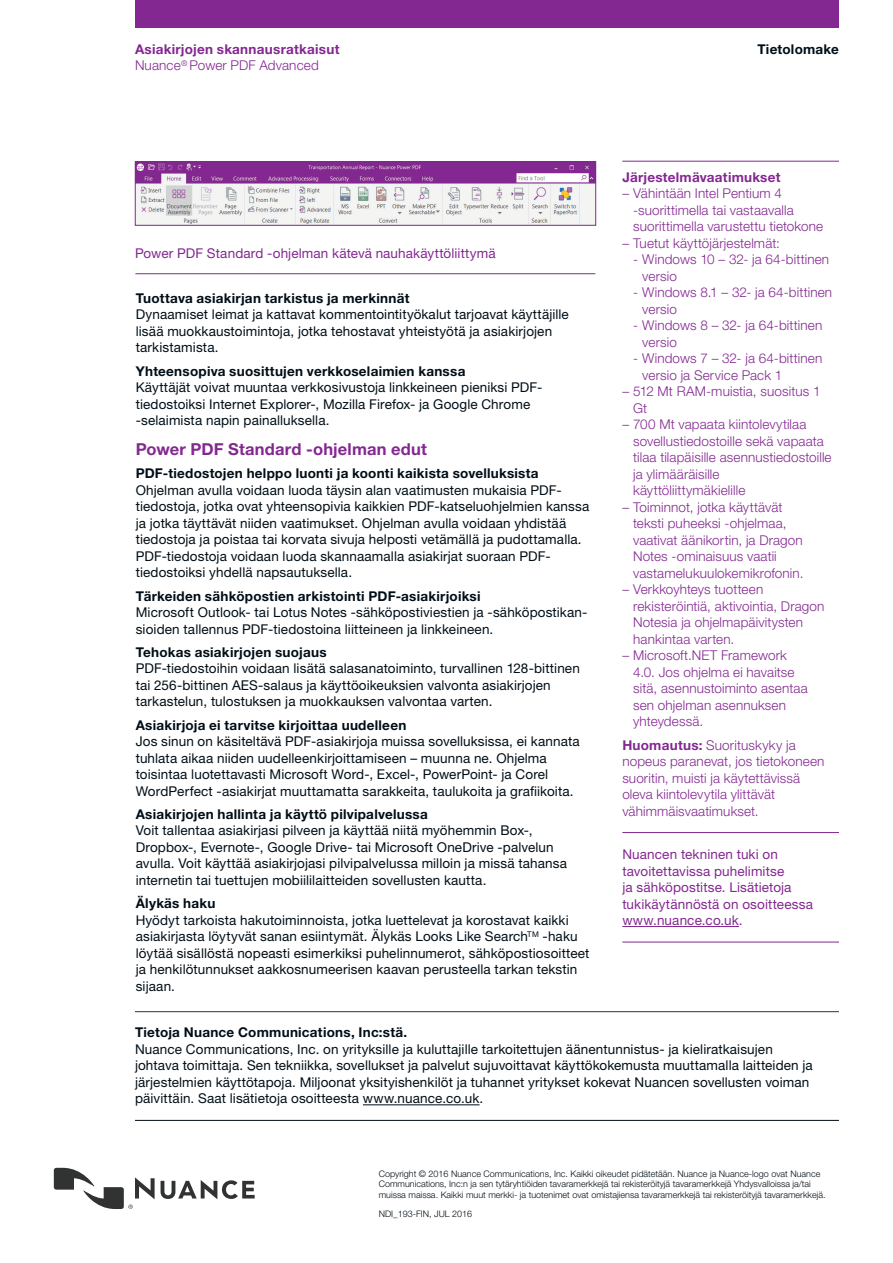
<style>
.page{position:relative;width:893px;height:1263px;background:#fff}
.page>*{position:absolute;margin:0;border:0;box-sizing:border-box;transform-origin:0 0}
.t1{font:700 16.5px "Helvetica Neue LT Pro";letter-spacing:.01em;color:#832890}
.t2{font:13.5px/16.5px "Helvetica Neue LT Pro";letter-spacing:.01em;color:#000e17}
.t3{font:300 13.5px/16.5px "Helvetica Neue LT Pro";letter-spacing:.01em;color:#832890}
.t4{font:700 13.5px "Helvetica Neue LT Pro";letter-spacing:.02em;color:#000e17}
.t5{font:13.5px/16.5px "Helvetica Neue LT Pro";letter-spacing:.01em;color:#832890}
.t6{font:700 13.5px/16.5px "Helvetica Neue LT Pro";letter-spacing:.02em;color:#832890}
.t7{font:300 9px/10.5px "Helvetica Neue LT Pro";color:#000e17}
.s1{font-weight:300}
.s2{font-weight:700}
</style>
<div class="page">
<img style="left:137px;top:164px;width:457px;height:60px">
<div style="left:135px;top:162px;width:461px;height:64px;border:1px solid #832890"></div>
<svg style="left:161px;top:1180px;width:94px;height:19px"></svg>
<svg style="left:54px;top:1168px;width:101px;height:41px"></svg>
<div style="left:135px;top:0;width:704px;height:27px;background:#832890"></div>
<hr style="left:135px;top:273px;width:460px;height:1px;background:#832890">
<hr style="left:622px;top:161px;width:217px;height:1px;background:#832890">
<hr style="left:622px;top:832px;width:217px;height:1px;background:#832890">
<hr style="left:622px;top:942px;width:217px;height:1px;background:#832890">
<hr style="left:622px;top:926px;width:117px;height:1px;background:#832890">
<hr style="left:135px;top:1120px;width:704px;height:1px;background:#000e17">
<hr style="left:363px;top:1104px;width:117px;height:1px;background:#000e17">
<hr style="left:135px;top:1011px;width:704px;height:1px;background:#333">
<p class="t6" style="left:135px;top:41px;width:206px">Asiakirjojen skannausratkaisut<br><span class="s1">Nuance</span><sup>®</sup> <span class="s1">Power PDF Advanced</span></p>
<p class="t4" style="left:757px;top:41px;width:83px">Tietolomake</p>
<p class="t5" style="left:135px;top:245px;width:362px">Power PDF Standard -ohjelman kätevä nauhakäyttöliittymä</p>
<p class="t4" style="left:136px;top:290px;width:275px">Tuottava asiakirjan tarkistus ja merkinnät</p>
<p class="t2" style="left:136px;top:306px;width:435px">Dynaamiset leimat ja kattavat kommentointityökalut tarjoavat käyttäjille lisää muokkaustoimintoja, jotka tehostavat yhteistyötä ja asiakirjojen tarkistamista.</p>
<p class="t4" style="left:136px;top:363px;width:331px">Yhteensopiva suosittujen verkkoselaimien kanssa</p>
<p class="t2" style="left:136px;top:379px;width:408px">Käyttäjät voivat muuntaa verkkosivustoja linkkeineen pieniksi PDF&shy;tiedostoiksi Internet Explorer-, Mozilla Firefox- ja Google Chrome -selaimista napin painalluksella.</p>
<p class="t1" style="left:136px;top:439px;width:293px">Power PDF Standard -ohjelman edut</p>
<p class="t4" style="left:136px;top:465px;width:404px">PDF-tiedostojen helppo luonti ja koonti kaikista sovelluksista</p>
<p class="t2" style="left:136px;top:482px;width:455px">Ohjelman avulla voidaan luoda täysin alan vaatimusten mukaisia PDF&shy;tiedostoja, jotka ovat yhteensopivia kaikkien PDF-katseluohjelmien kanssa ja jotka täyttävät niiden vaatimukset. Ohjelman avulla voidaan yhdistää tiedostoja ja poistaa tai korvata sivuja helposti vetämällä ja pudottamalla.<br>PDF-tiedostoja voidaan luoda skannaamalla asiakirjat suoraan PDF&shy;tiedostoiksi yhdellä napsautuksella.</p>
<p class="t4" style="left:136px;top:588px;width:346px">Tärkeiden sähköpostien arkistointi PDF-asiakirjoiksi</p>
<p class="t2" style="left:136px;top:604px;width:453px">Microsoft Outlook- tai Lotus Notes -sähköpostiviestien ja -sähköpostikan&shy;sioiden tallennus PDF-tiedostoina liitteineen ja linkkeineen.</p>
<p class="t4" style="left:136px;top:644px;width:192px">Tehokas asiakirjojen suojaus</p>
<p class="t2" style="left:136px;top:660px;width:446px">PDF-tiedostoihin voidaan lisätä salasanatoiminto, turvallinen 128-bittinen tai 256-bittinen AES-salaus ja käyttöoikeuksien valvonta asiakirjojen tarkastelun, tulostuksen ja muokkauksen valvontaa varten.</p>
<p class="t4" style="left:136px;top:716px;width:272px">Asiakirjoja ei tarvitse kirjoittaa uudelleen</p>
<p class="t2" style="left:136px;top:733px;width:445px">Jos sinun on käsiteltävä PDF-asiakirjoja muissa sovelluksissa, ei kannata tuhlata aikaa niiden uudelleenkirjoittamiseen – muunna ne. Ohjelma toisintaa luotettavasti Microsoft Word-, Excel-, PowerPoint- ja Corel WordPerfect -asiakirjat muuttamatta sarakkeita, taulukoita ja grafiikoita.</p>
<p class="t4" style="left:136px;top:806px;width:294px">Asiakirjojen hallinta ja käyttö pilvipalvelussa</p>
<p class="t2" style="left:136px;top:822px;width:433px">Voit tallentaa asiakirjasi pilveen ja käyttää niitä myöhemmin Box-, Dropbox-, Evernote-, Google Drive- tai Microsoft OneDrive -palvelun avulla. Voit käyttää asiakirjojasi pilvipalvelussa milloin ja missä tahansa internetin tai tuettujen mobiililaitteiden sovellusten kautta.</p>
<p class="t4" style="left:136px;top:895px;width:81px">Älykäs haku</p>
<p class="t2" style="left:136px;top:911px;width:455px">Hyödyt tarkoista hakutoiminnoista, jotka luettelevat ja korostavat kaikki asiakirjasta löytyvät sanan esiintymät. Älykäs Looks Like Search<sup>TM</sup> -haku löytää sisällöstä nopeasti esimerkiksi puhelinnumerot, sähköpostiosoitteet ja henkilötunnukset aakkosnumeerisen kaavan perusteella tarkan tekstin sijaan.</p>
<p class="t6" style="left:622px;top:168px;width:160px">Järjestelmävaatimukset</p>
<p class="t3" style="left:633px;top:185px;width:192px;text-indent:-11px">– Vähintään Intel Pentium 4 -suorittimella tai vastaavalla suorittimella varustettu tietokone</p>
<p class="t3" style="left:622px;top:234px;width:159px">– Tuetut käyttöjärjestelmät:</p>
<p class="t3" style="left:642px;top:251px;width:188px;text-indent:-9px">- Windows 10 – 32- ja 64-bittinen versio</p>
<p class="t3" style="left:642px;top:284px;width:191px;text-indent:-9px">- Windows 8.1 – 32- ja 64-bittinen versio</p>
<p class="t3" style="left:642px;top:317px;width:182px;text-indent:-9px">- Windows 8 – 32- ja 64-bittinen versio</p>
<p class="t3" style="left:642px;top:350px;width:182px;text-indent:-9px">- Windows 7 – 32- ja 64-bittinen versio ja Service Pack 1</p>
<p class="t3" style="left:633px;top:383px;width:189px;text-indent:-11px">– 512 Mt RAM-muistia, suositus 1<br>Gt</p>
<p class="t3" style="left:633px;top:416px;width:200px;text-indent:-11px">– 700 Mt vapaata kiintolevytilaa sovellustiedostoille sekä vapaata tilaa tilapäisille asennustiedostoille ja ylimääräisille käyttöliittymäkielille</p>
<p class="t3" style="left:633px;top:498px;width:172px;text-indent:-11px">– Toiminnot, jotka käyttävät teksti puheeksi -ohjelmaa, vaativat äänikortin, ja Dragon<br>Notes -ominaisuus vaatii vastamelukuulokemikrofonin.</p>
<p class="t3" style="left:633px;top:581px;width:193px;text-indent:-11px">– Verkkoyhteys tuotteen rekisteröintiä, aktivointia, Dragon<br>Notesia ja ohjelmapäivitysten hankintaa varten.</p>
<p class="t3" style="left:633px;top:647px;width:176px;text-indent:-11px">– Microsoft.NET Framework<br>4.0. Jos ohjelma ei havaitse sitä, asennustoiminto asentaa sen ohjelman asennuksen yhteydessä.</p>
<p class="t3" style="left:622px;top:736px;width:204px"><span class="s2">Huomautus:</span> Suorituskyky ja nopeus paranevat, jos tietokoneen suoritin, muisti ja käytettävissä oleva kiintolevytila ylittävät vähimmäisvaatimukset.</p>
<p class="t5" style="left:622px;top:846px;width:192px">Nuancen tekninen tuki on tavoitettavissa puhelimitse<br>ja sähköpostitse. Lisätietoja tukikäytännöstä on osoitteessa www.nuance.co.uk.</p>
<p class="t4" style="left:135px;top:1024px;width:274px">Tietoja Nuance Communications, Inc:stä.</p>
<p class="t2" style="left:135px;top:1041px;width:679px">Nuance Communications, Inc. on yrityksille ja kuluttajille tarkoitettujen äänentunnistus- ja kieliratkaisujen johtava toimittaja. Sen tekniikka, sovellukset ja palvelut sujuvoittavat käyttökokemusta muuttamalla laitteiden ja järjestelmien käyttötapoja. Miljoonat yksityishenkilöt ja tuhannet yritykset kokevat Nuancen sovellusten voiman päivittäin. Saat lisätietoja osoitteesta www.nuance.co.uk.</p>
<p class="t7" style="left:379px;top:1168px;width:448px">Copyright © 2016 Nuance Communications, Inc. Kaikki oikeudet pidätetään. Nuance ja Nuance-logo ovat Nuance<br>Communications, Inc:n ja sen tytäryhtiöiden tavaramerkkejä tai rekisteröityjä tavaramerkkejä Yhdysvalloissa ja/tai muissa maissa. Kaikki muut merkki- ja tuotenimet ovat omistajiensa tavaramerkkejä tai rekisteröityjä tavaramerkkejä.</p>
<p class="t7" style="left:379px;top:1208px;width:95px">NDI_193-FIN, JUL 2016</p>
</div>
